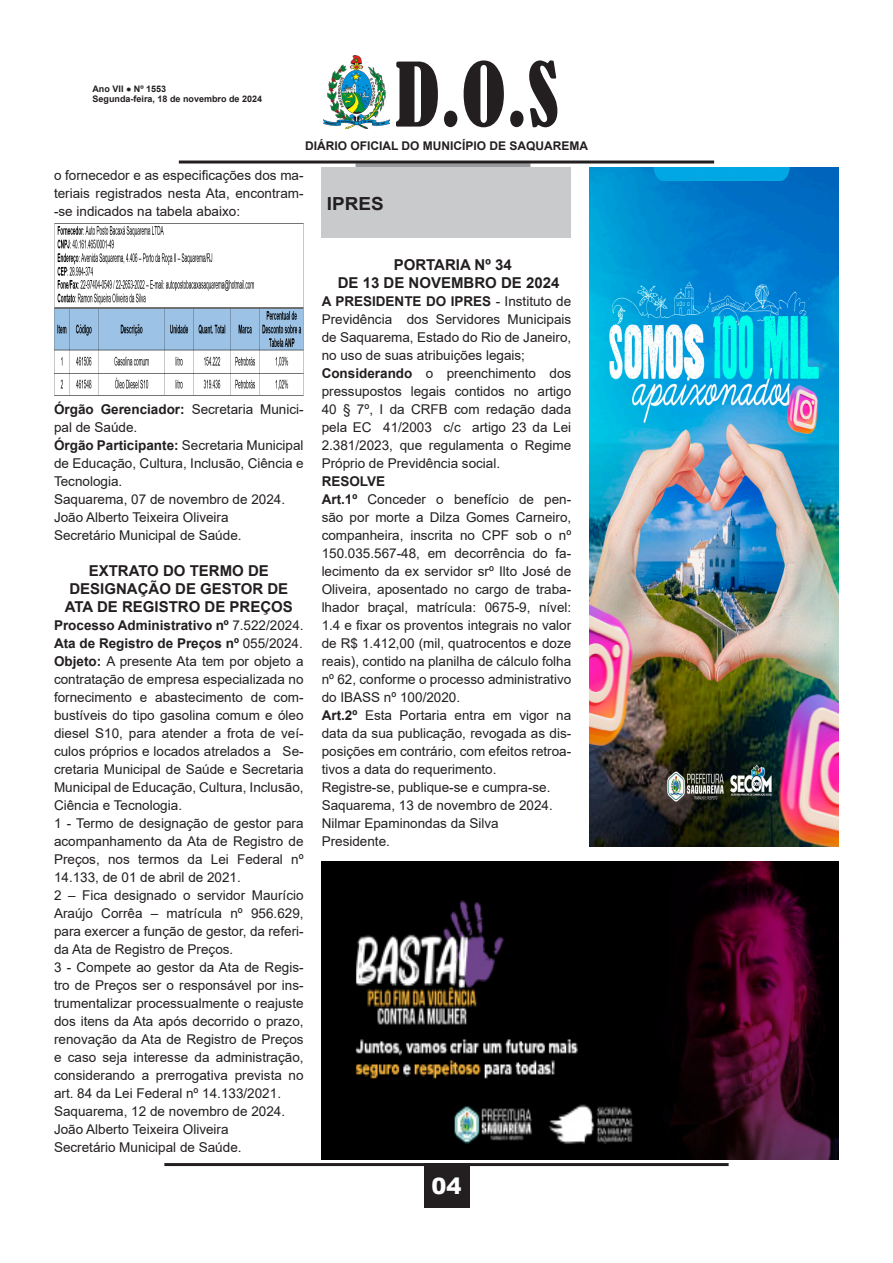
<style>
.page{position:relative;width:893px;height:1263px;background:#fff}
.page>*{position:absolute;margin:0;border:0;box-sizing:border-box;transform-origin:0 0}
.t1{font:condensed 82.5px "Bernard";color:#231f20}
.t2{font:900 22.5px "Arial";color:#fff}
.t3{font:700 18px "Arial";color:#231f20;scale:1.05 1}
.t4{font:700 15px/18px "Arial";color:#231f20;text-align:center}
.t5{font:13.5px/18px "Arial";color:#231f20;text-align:justify}
.t6{font:700 13.5px "Arial";color:#231f20}
.t7{font:700 12px "Arial";color:#231f20}
.t8{font:700 9px/10.8px "Arial";color:#231f20}
.s1{font-weight:700}
.s2{font-weight:400}
</style>
<div class="page">
<hr style="left:164px;top:1163px;width:565px;height:3px;background:#231f20">
<div style="left:424px;top:1163px;width:45px;height:45px;background:#231f20"></div>
<img style="left:324px;top:55px;width:65px;height:73px">
<div style="left:356px;top:163px;width:174px;height:5px;background:#97999c"></div>
<hr style="left:179px;top:161px;width:535px;height:3px;background:#231f20">
<img style="left:322px;top:861px;width:517px;height:299px">
<div style="left:322px;top:168px;width:249px;height:70px;background:#c9cacc"></div>
<img style="left:54px;top:223px;width:250px;height:173px">
<img style="left:589px;top:168px;width:250px;height:678px">
<p class="t8" style="left:92px;top:83px;width:171px">Ano VII ● Nº 1553<br>Segunda-feira, 18 de novembro de 2024</p>
<h1 class="t1" style="left:395px;top:47px;width:165px">D.O.S</h1>
<p class="t7" style="left:305px;top:137px;width:285px">DIÁRIO OFICIAL DO MUNICÍPIO DE SAQUAREMA</p>
<p class="t5" style="left:54px;top:166px;width:251px">o fornecedor e as especificações dos ma&shy;teriais registrados nesta Ata, encontram--se indicados na tabela abaixo:</p>
<p class="t5" style="left:54px;top:400px;width:251px"><span class="s1">Órgão Gerenciador:</span> Secretaria Munici&shy;pal de Saúde.</p>
<p class="t5" style="left:54px;top:436px;width:251px"><span class="s1">Órgão Participante:</span> Secretaria Municipal de Educação, Cultura, Inclusão, Ciência e Tecnologia.</p>
<p class="t5" style="left:54px;top:490px;width:233px">Saquarema, 07 de novembro de 2024.</p>
<p class="t5" style="left:54px;top:508px;width:176px">João Alberto Teixeira Oliveira</p>
<p class="t5" style="left:54px;top:526px;width:189px">Secretário Municipal de Saúde.</p>
<p class="t4" style="left:89px;top:562px;width:182px">EXTRATO DO TERMO DE</p>
<p class="t4" style="left:65px;top:580px;width:230px">DESIGNAÇÃO DE GESTOR DE<br>ATA DE REGISTRO DE PREÇOS</p>
<p class="t6" style="left:54px;top:616px;width:251px">Processo Administrativo nº <span class="s2">7.522/2024.</span></p>
<p class="t6" style="left:54px;top:634px;width:250px">Ata de Registro de Preços nº <span class="s2">055/2024.</span></p>
<p class="t5" style="left:54px;top:652px;width:251px"><span class="s1">Objeto:</span> A presente Ata tem por objeto a contratação de empresa especializada no fornecimento e abastecimento de com&shy;bustíveis do tipo gasolina comum e óleo diesel S10, para atender a frota de veí&shy;culos próprios e locados atrelados a Se&shy;cretaria Municipal de Saúde e Secretaria Municipal de Educação, Cultura, Inclusão, Ciência e Tecnologia.</p>
<p class="t5" style="left:54px;top:814px;width:251px">1 - Termo de designação de gestor para acompanhamento da Ata de Registro de Preços, nos termos da Lei Federal nº 14.133, de 01 de abril de 2021.</p>
<p class="t5" style="left:54px;top:886px;width:251px">2 – Fica designado o servidor Maurício Araújo Corrêa – matrícula nº 956.629, para exercer a função de gestor, da referi&shy;da Ata de Registro de Preços.</p>
<p class="t5" style="left:54px;top:958px;width:251px">3 - Compete ao gestor da Ata de Regis&shy;tro de Preços ser o responsável por ins&shy;trumentalizar processualmente o reajuste dos itens da Ata após decorrido o prazo, renovação da Ata de Registro de Preços e caso seja interesse da administração, considerando a prerrogativa prevista no art. 84 da Lei Federal nº 14.133/2021.</p>
<p class="t5" style="left:54px;top:1102px;width:233px">Saquarema, 12 de novembro de 2024.</p>
<p class="t5" style="left:54px;top:1120px;width:176px">João Alberto Teixeira Oliveira</p>
<p class="t5" style="left:54px;top:1138px;width:189px">Secretário Municipal de Saúde.</p>
<p class="t3" style="left:327px;top:190px;width:56px">IPRES</p>
<p class="t4" style="left:394px;top:256px;width:119px">PORTARIA Nº 34</p>
<p class="t4" style="left:338px;top:274px;width:223px">DE 13 DE NOVEMBRO DE 2024</p>
<p class="t5" style="left:322px;top:292px;width:251px"><span class="s1">A PRESIDENTE DO IPRES</span> - Instituto de Previdência dos Servidores Municipais de Saquarema, Estado do Rio de Janeiro, no uso de suas atribuições legais;</p>
<p class="t5" style="left:322px;top:364px;width:251px"><span class="s1">Considerando</span> o preenchimento dos pressupostos legais contidos no artigo 40 § 7º, I da CRFB com redação dada pela EC 41/2003 c/c artigo 23 da Lei 2.381/2023, que regulamenta o Regime Próprio de Previdência social.</p>
<p class="t6" style="left:322px;top:472px;width:65px">RESOLVE</p>
<p class="t5" style="left:322px;top:490px;width:251px"><span class="s1">Art.1º</span> Conceder o benefício de pen&shy;são por morte a Dilza Gomes Carneiro, companheira, inscrita no CPF sob o nº 150.035.567-48, em decorrência do fa&shy;lecimento da ex servidor srº Ilto José de Oliveira, aposentado no cargo de traba&shy;lhador braçal, matrícula: 0675-9, nível:<br>1.4 e fixar os proventos integrais no valor de R$ 1.412,00 (mil, quatrocentos e doze reais), contido na planilha de cálculo folha nº 62, conforme o processo administrativo do IBASS nº 100/2020.</p>
<p class="t5" style="left:322px;top:706px;width:251px"><span class="s1">Art.2º</span> Esta Portaria entra em vigor na data da sua publicação, revogada as dis&shy;posições em contrário, com efeitos retroa&shy;tivos a data do requerimento.</p>
<p class="t5" style="left:322px;top:778px;width:230px">Registre-se, publique-se e cumpra-se.</p>
<p class="t5" style="left:322px;top:796px;width:233px">Saquarema, 13 de novembro de 2024.</p>
<p class="t5" style="left:322px;top:814px;width:179px">Nilmar Epaminondas da Silva</p>
<p class="t5" style="left:322px;top:832px;width:70px">Presidente.</p>
<h2 class="t2" style="left:431px;top:1170px;width:32px">04</h2>
</div>
